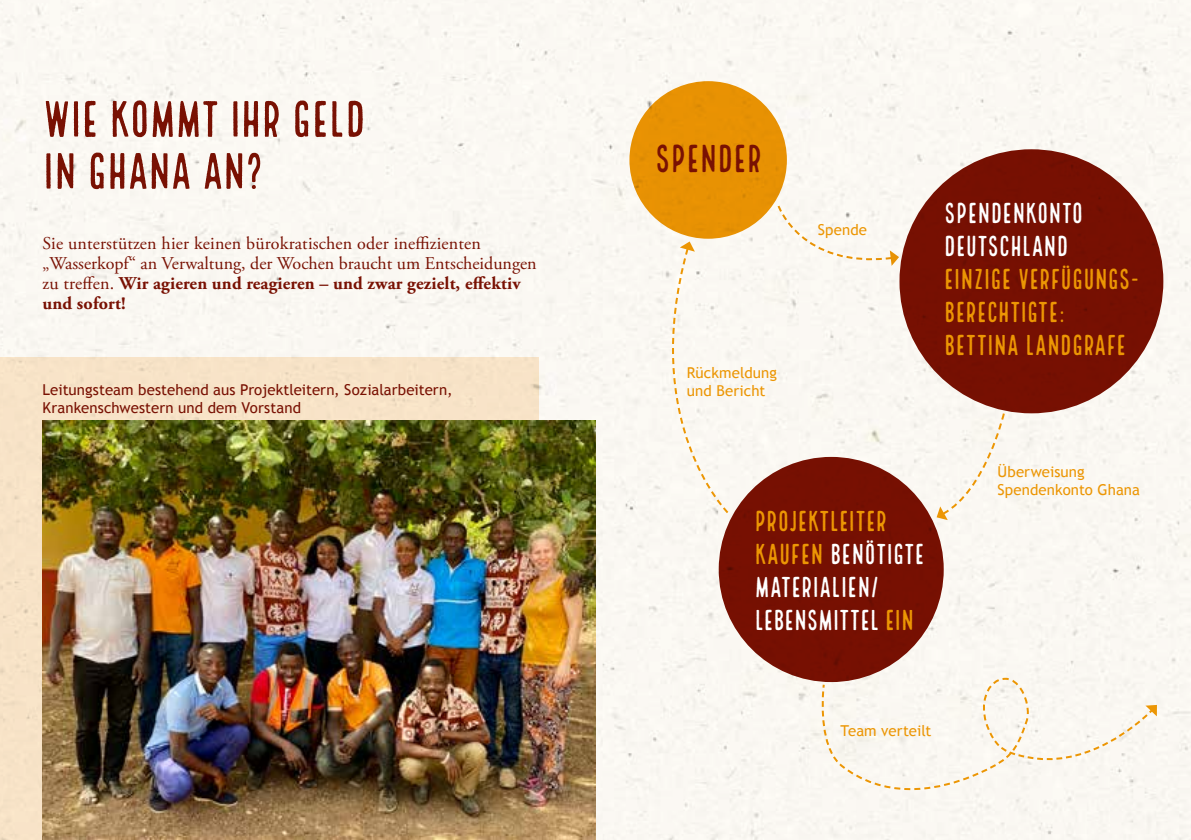
<style>
.page{position:relative;width:1191px;height:840px;background:#fff}
.page>*{position:absolute;margin:0;border:0;box-sizing:border-box;transform-origin:0 0}
.t1{font:50px/52px "Local Brewery Four";letter-spacing:-.025em;color:#791103}
.t2{font:38.2px "Local Brewery Four";letter-spacing:-.01em;color:#791103}
.t3{font:28.2px/33px "Local Brewery Four";letter-spacing:-.02em;color:#fff}
.t4{font:28.2px/33px "Local Brewery Four";letter-spacing:-.02em;color:#ec9604}
.t5{font:18px/20px "Adobe Garamond Pro";color:#791103}
.t6{font:15px/18px "Trebuchet MS";letter-spacing:.005em;color:#791103}
.t7{font:15px/18px "Trebuchet MS";letter-spacing:.005em;color:#ec9604}
.s1{font-weight:700}
.s2{color:#ec9604}
</style>
<div class="page">
<div style="left:0;top:0;width:1191px;height:839px;background:#fbf8f3"></div>
<div style="left:776px;top:204px;width:123px;height:64px;background:#faf8f2"></div>
<div style="left:0;top:357px;width:539px;height:482px;background:#f7e3c7"></div>
<img style="left:43px;top:420px;width:552px;height:419px">
<div style="left:899px;top:149px;width:264px;height:264px;background:#791103;border-radius:50%"></div>
<div style="left:629px;top:81px;width:158px;height:157px;background:#ec9604;border-radius:50%"></div>
<div style="left:718px;top:456px;width:225px;height:225px;background:#791103;border-radius:50%"></div>
<div style="left:936px;top:411px;width:69px;height:109px;background:#faf8f2"></div>
<div style="left:639px;top:241px;width:90px;height:273px;background:#fbf8f3"></div>
<div style="left:821px;top:676px;width:336px;height:124px;background:#faf7f2"></div>
<h1 class="t1" style="left:43px;top:97px;width:325px">WIE KOMMT IHR GELD<br>IN GHANA AN?</h1>
<p class="t5" style="left:43px;top:233px;width:495px">Sie unterstützen hier keinen bürokratischen oder ineffizienten „Wasserkopf“ an Verwaltung, der Wochen braucht um Entscheidungen zu treffen. <span class="s1">Wir agieren und reagieren – und zwar gezielt, effektiv und sofort!</span></p>
<p class="t6" style="left:43px;top:380px;width:411px">Leitungsteam bestehend aus Projektleitern, Sozialarbeitern,<br>Krankenschwestern und dem Vorstand</p>
<h2 class="t2" style="left:654px;top:138px;width:109px">SPENDER</h2>
<p class="t7" style="left:818px;top:221px;width:51px">Spende</p>
<p class="t7" style="left:687px;top:363px;width:92px">Rückmeldung und Bericht</p>
<h3 class="t3" style="left:944px;top:198px;width:141px">SPENDENKONTO<br>DEUTSCHLAND</h3>
<h3 class="t4" style="left:944px;top:265px;width:197px">EINZIGE VERFÜGUNGS-<br>BERECHTIGTE:<br>BETTINA LANDGRAFE</h3>
<h3 class="t3" style="left:754px;top:506px;width:172px"><span class="s2">PROJEKTLEITER<br>KAUFEN</span> BENÖTIGTE<br>MATERIALIEN/<br>LEBENSMITTEL <span class="s2">EIN</span></h3>
<p class="t7" style="left:997px;top:462px;width:144px">Überweisung<br>Spendenkonto Ghana</p>
<p class="t7" style="left:840px;top:721px;width:92px">Team verteilt</p>
</div>
